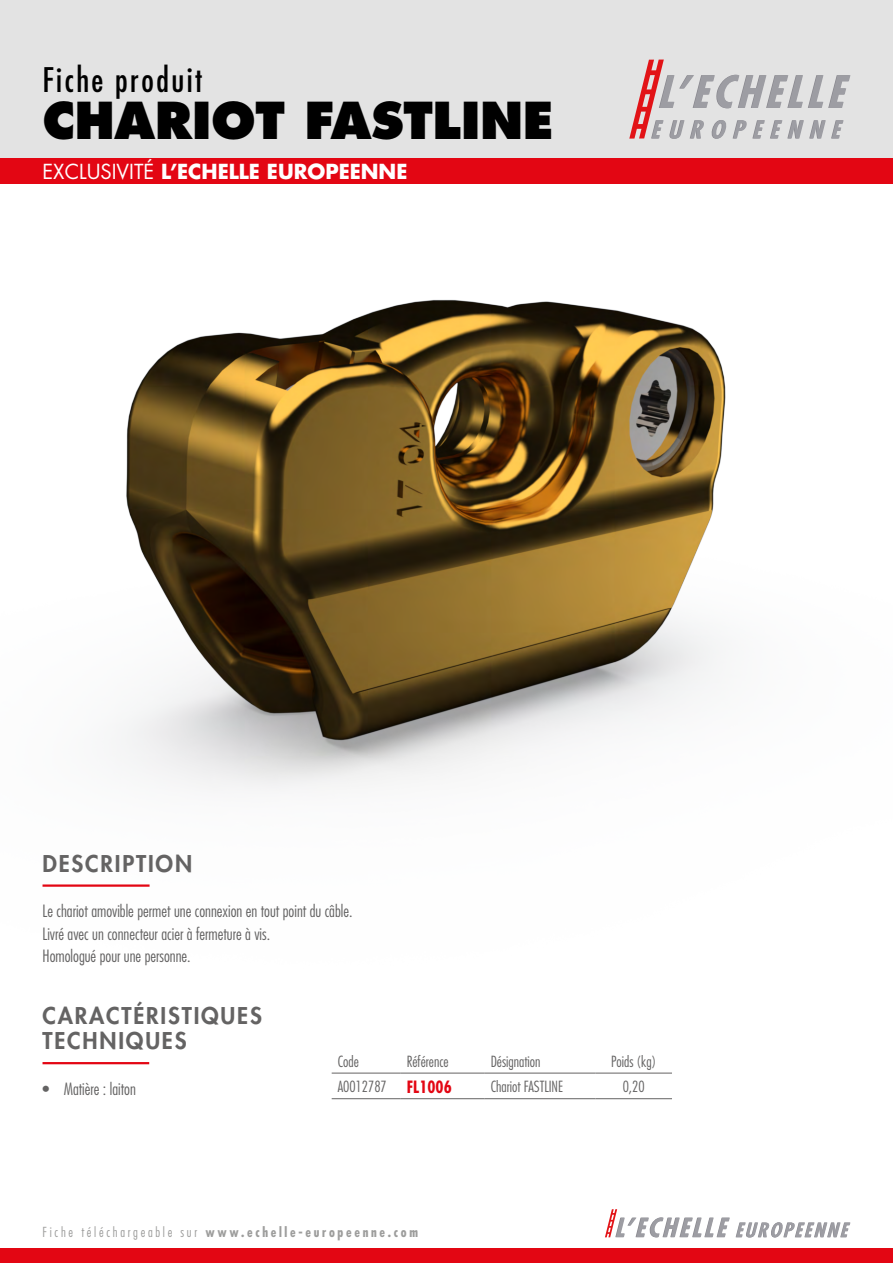
<style>
.page{position:relative;width:893px;height:1263px;background:#fff}
.page>*{position:absolute;margin:0;border:0;box-sizing:border-box;transform-origin:0 0}
.t1{font:800 49.5px "Futura Std";letter-spacing:-.01em;color:#000}
.t2{font:condensed 33px "Futura Std";letter-spacing:.075em;color:#000}
.t3{font:800 22.5px/25.5px "Futura Std";letter-spacing:.08em;color:#646363}
.t4{font:700 20.1px "Futura Std";color:#fff}
.t5{font:300 condensed 16.5px/22.5px "Futura Std";color:#646363}
.t6{font:700 condensed 16.5px "Futura Std";color:#e30613}
.t7{font:300 condensed 15px "Futura Std";color:#646363}
.t8{font:700 condensed 13.5px "Futura Std";letter-spacing:.2em;color:#9d9d9c}
.t9{font:300 condensed 13.5px "Futura Std";letter-spacing:.2em;color:#9d9d9c}
.s1{font-weight:400}
</style>
<div class="page">
<img style="left:42px;top:299px;width:684px;height:588px">
<hr style="left:43px;top:1062px;width:106px;height:2px;background:#e30613">
<hr style="left:43px;top:884px;width:107px;height:3px;background:#e30613">
<hr style="left:332px;top:1098px;width:69px;height:1px;background:#646363">
<hr style="left:401px;top:1098px;width:84px;height:1px;background:#646363">
<hr style="left:485px;top:1098px;width:110px;height:1px;background:#646363">
<hr style="left:595px;top:1098px;width:77px;height:1px;background:#646363">
<hr style="left:332px;top:1073px;width:69px;height:1px;background:#646363">
<hr style="left:401px;top:1073px;width:84px;height:1px;background:#646363">
<hr style="left:485px;top:1073px;width:110px;height:1px;background:#646363">
<hr style="left:595px;top:1073px;width:77px;height:1px;background:#646363">
<div style="left:0;top:0;width:893px;height:171px;background:#e3e3e3"></div>
<div style="left:0;top:1249px;width:893px;height:14px;background:#e30613"></div>
<svg style="left:605px;top:1209px;width:245px;height:28px"></svg>
<svg style="left:629px;top:60px;width:221px;height:79px"></svg>
<div style="left:0;top:158px;width:893px;height:26px;background:#e30613"></div>
<h2 class="t2" style="left:43px;top:60px;width:161px">Fiche produit</h2>
<h1 class="t1" style="left:43px;top:89px;width:513px">CHARIOT FASTLINE</h1>
<p class="t4" style="left:43px;top:158px;width:366px"><span class="s1">EXCLUSIVITÉ</span> ’L ECHELLE EUROPEENNE</p>
<h3 class="t3" style="left:43px;top:851px;width:151px">DESCRIPTION</h3>
<p class="t5" style="left:43px;top:900px;width:311px">Le chariot amovible permet une connexion en tout point du câble.<br>Livré avec un connecteur acier à fermeture à vis.<br>Homologué pour une personne.</p>
<h3 class="t3" style="left:43px;top:1003px;width:221px">CARACTÉRISTIQUES<br>TECHNIQUES</h3>
<p class="t5" style="left:64px;top:1077px;width:74px">Matière : laiton</p>
<p class="t5" style="left:43px;top:1077px;width:8px">•</p>
<p class="t7" style="left:338px;top:1053px;width:23px">Code</p>
<p class="t7" style="left:338px;top:1078px;width:51px">A0012787</p>
<p class="t7" style="left:407px;top:1053px;width:43px">Référence</p>
<p class="t6" style="left:407px;top:1076px;width:46px">FL1006</p>
<p class="t7" style="left:491px;top:1053px;width:51px">Désignation</p>
<p class="t7" style="left:491px;top:1078px;width:74px">Chariot FASTLINE</p>
<p class="t7" style="left:611px;top:1053px;width:47px">Poids (kg(</p>
<p class="t7" style="left:623px;top:1078px;width:23px">0,20</p>
<p class="t9" style="left:43px;top:1224px;width:32px">Fiche</p>
<p class="t9" style="left:81px;top:1224px;width:92px">téléchargeable</p>
<p class="t9" style="left:181px;top:1224px;width:18px">sur</p>
<p class="t8" style="left:205px;top:1224px;width:214px">www.echelle-europeenne.com</p>
</div>
